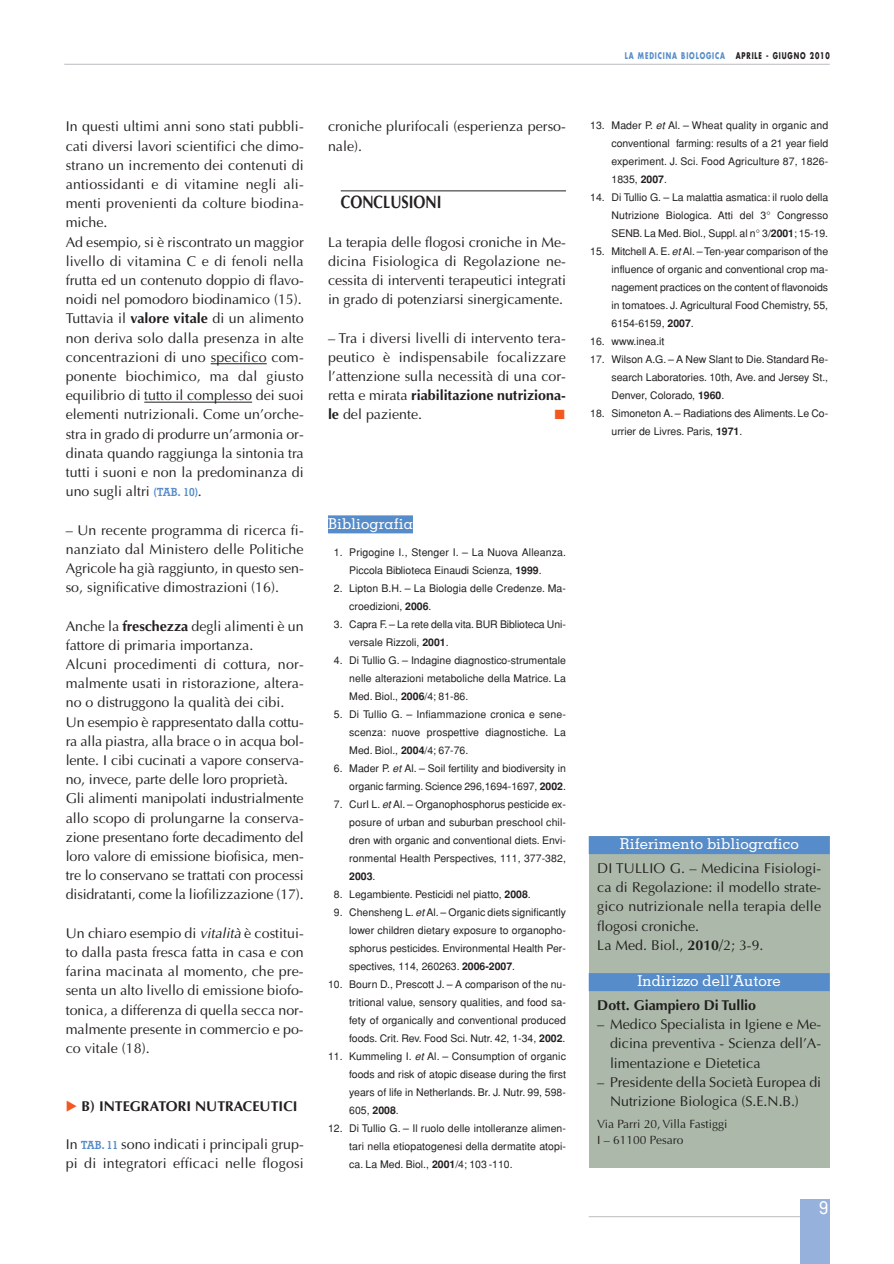
<style>
.page{position:relative;width:894px;height:1264px;background:#fff}
.page>*{position:absolute;margin:0;border:0;box-sizing:border-box;transform-origin:0 0}
.t1{font:700 18px "Optima";color:#231f20;scale:.8 1}
.t2{font:500 18px "Memphis";color:#fff}
.t3{font:500 15px "Memphis";color:#fff}
.t4{font:14.25px/19.2px "Optima";color:#231f20}
.t5{font:700 14.25px "Optima";color:#231f20}
.t6{font:12px/16.2px "Optima";color:#231f20}
.t7{font:10.5px/18px "Helvetica";color:#231f20;text-align:justify}
.t8{font:700 9px "Futura";letter-spacing:.135em;color:#568cc9;scale:.7 1}
.s1{font-weight:700}
.s2{font-family:"Memphis";font-weight:700;font-size:11.25px;color:#568cc9}
.s3{font-style:italic}
.s4{color:#231f20}
</style>
<div class="page">
<hr style="left:589px;top:1216px;width:219px;height:1px;background:#bcbdc0">
<div style="left:800px;top:1200px;width:30px;height:64px;background:#96b1dc"></div>
<hr style="left:64px;top:64px;width:766px;height:1px;background:#bcbdc0">
<hr style="left:211px;top:363px;width:56px;height:1px;background:#231f20">
<hr style="left:144px;top:402px;width:108px;height:1px;background:#231f20">
<hr style="left:341px;top:191px;width:225px;height:1px;background:#231f20">
<div style="left:328px;top:515px;width:85px;height:18px;background:#568cc9"></div>
<div style="left:589px;top:836px;width:241px;height:332px;background:#acb9aa"></div>
<div style="left:589px;top:836px;width:241px;height:18px;background:#568cc9"></div>
<div style="left:589px;top:973px;width:241px;height:18px;background:#568cc9"></div>
<p class="t4" style="left:66px;top:117px;width:239px">In questi ultimi anni sono stati pubbli&shy;cati diversi lavori scientifici che dimo&shy;strano un incremento dei contenuti di antiossidanti e di vitamine negli ali&shy;menti provenienti da colture biodina&shy;miche.<br>Ad esempio, si è riscontrato un maggior livello di vitamina C e di fenoli nella frutta ed un contenuto doppio di flavo&shy;noidi nel pomodoro biodinamico (15).<br>Tuttavia il <span class="s1">valore vitale</span> di un alimento non deriva solo dalla presenza in alte concentrazioni di uno specifico com&shy;ponente biochimico, ma dal giusto equilibrio di tutto il complesso dei suoi elementi nutrizionali. Come un’orche&shy;stra in grado di produrre un’armonia or&shy;dinata quando raggiunga la sintonia tra tutti i suoni e non la predominanza di uno sugli altri <span class="s2">(TAB. 10)</span>.</p>
<p class="t4" style="left:66px;top:520px;width:239px;text-align:justify">– Un recente programma di ricerca fi&shy;nanziato dal Ministero delle Politiche Agricole ha già raggiunto, in questo sen&shy;so, significative dimostrazioni (16).</p>
<p class="t4" style="left:66px;top:616px;width:239px">Anche la <span class="s1">freschezza</span> degli alimenti è un fattore di primaria importanza.<br>Alcuni procedimenti di cottura, nor&shy;malmente usati in ristorazione, altera&shy;no o distruggono la qualità dei cibi.<br>Un esempio è rappresentato dalla cottu&shy;ra alla piastra, alla brace o in acqua bol&shy;lente. I cibi cucinati a vapore conserva&shy;no, invece, parte delle loro proprietà.<br>Gli alimenti manipolati industrialmente allo scopo di prolungarne la conserva&shy;zione presentano forte decadimento del loro valore di emissione biofisica, men&shy;tre lo conservano se trattati con processi disidratanti, come la liofilizzazione (17).</p>
<p class="t4" style="left:66px;top:923px;width:239px;text-align:justify">Un chiaro esempio di <span class="s3">vitalità</span> è costitui&shy;to dalla pasta fresca fatta in casa e con farina macinata al momento, che pre&shy;senta un alto livello di emissione biofo&shy;tonica, a differenza di quella secca nor&shy;malmente presente in commercio e po&shy;co vitale (18).</p>
<p class="t5" style="left:82px;top:1097px;width:217px">B) INTEGRATORI NUTRACEUTICI</p>
<p class="t4" style="left:66px;top:1134px;width:239px">In <span class="s2">TAB. 11</span> sono indicati i principali grup&shy;pi di integratori efficaci nelle flogosi</p>
<p class="t4" style="left:328px;top:117px;width:239px">croniche plurifocali (esperienza perso&shy;nale).</p>
<p class="t1" style="left:341px;top:191px;width:127px">CONCLUSIONI</p>
<p class="t4" style="left:328px;top:232px;width:239px;text-align:justify">La terapia delle flogosi croniche in Me&shy;dicina Fisiologica di Regolazione ne&shy;cessita di interventi terapeutici integrati in grado di potenziarsi sinergicamente.</p>
<p class="t4" style="left:328px;top:328px;width:239px;text-align:justify">– Tra i diversi livelli di intervento tera&shy;peutico è indispensabile focalizzare l’attenzione sulla necessità di una cor&shy;retta e mirata <span class="s1">riabilitazione nutriziona&shy;le</span> del paziente.</p>
<p class="t3" style="left:328px;top:518px;width:86px">Bibliografia</p>
<p class="t7" style="left:349px;top:543px;width:218px;text-indent:-15px">1. Prigogine I., Stenger I. – La Nuova Alleanza.<br>Piccola Biblioteca Einaudi Scienza, <span class="s1">1999</span>.</p>
<p class="t7" style="left:349px;top:579px;width:218px;text-indent:-15px">2. Lipton B.H. – La Biologia delle Credenze. Ma&shy;croedizioni, <span class="s1">2006</span>.</p>
<p class="t7" style="left:349px;top:615px;width:218px;text-indent:-15px">3. Capra F. – La rete della vita. BUR Biblioteca Uni&shy;versale Rizzoli, <span class="s1">2001</span>.</p>
<p class="t7" style="left:349px;top:651px;width:218px;text-indent:-15px">4. Di Tullio G. – Indagine diagnostico-strumentale nelle alterazioni metaboliche della Matrice. La Med. Biol., <span class="s1">2006</span>/4; 81-86.</p>
<p class="t7" style="left:349px;top:705px;width:218px;text-indent:-15px">5. Di Tullio G. – Infiammazione cronica e sene&shy;scenza: nuove prospettive diagnostiche. La Med. Biol., <span class="s1">2004</span>/4; 67-76.</p>
<p class="t7" style="left:334px;top:759px;width:234px;text-align:right">6. Mader P. <span class="s3">et</span> Al. – Soil fertility and biodiversity in organic farming. Science 296,1694-1697, <span class="s1">2002</span>.</p>
<p class="t7" style="left:349px;top:795px;width:218px;text-indent:-15px">7. CurI L. <span class="s3">et</span> Al. – Organophosphorus pesticide ex&shy;posure of urban and suburban preschool chil&shy;dren with organic and conventional diets. Envi&shy;ronmental Health Perspectives, 111, 377-382, <span class="s1">2003</span>.</p>
<p class="t7" style="left:334px;top:885px;width:198px">8. Legambiente. Pesticidi nel piatto, <span class="s1">2008</span>.</p>
<p class="t7" style="left:349px;top:903px;width:218px;text-indent:-15px">9. Chensheng L. <span class="s3">et</span> Al. – Organic diets significantly lower children dietary exposure to organopho&shy;sphorus pesticides. Environmental Health Per&shy;spectives, 114, 260263. <span class="s1">2006-2007</span>.</p>
<p class="t7" style="left:349px;top:975px;width:218px;text-indent:-21px">10. Bourn D., Prescott J. – A comparison of the nu&shy;tritional value, sensory qualities, and food sa&shy;fety of organically and conventional produced foods. Crit. Rev. Food Sci. Nutr. 42, 1-34, <span class="s1">2002</span>.</p>
<p class="t7" style="left:349px;top:1047px;width:218px;text-indent:-21px">11. Kummeling I. <span class="s3">et</span> Al. – Consumption of organic foods and risk of atopic disease during the first years of life in Netherlands. Br. J. Nutr. 99, 598- 605, <span class="s1">2008</span>.</p>
<p class="t7" style="left:349px;top:1119px;width:218px;text-indent:-21px">12. Di Tullio G. – Il ruolo delle intolleranze alimen&shy;tari nella etiopatogenesi della dermatite atopi&shy;ca. La Med. Biol., <span class="s1">2001</span>/4; 103 -110.</p>
<p class="t8" style="left:625px;top:52px;width:294px">LA MEDICINA BIOLOGICA <span class="s4">APRILE - GIUGNO 2010</span></p>
<p class="t7" style="left:611px;top:116px;width:218px;text-indent:-21px">13. Mader P. <span class="s3">et</span> Al. – Wheat quality in organic and conventional farming: results of a 21 year field experiment. J. Sci. Food Agriculture 87, 1826- 1835, <span class="s1">2007</span>.</p>
<p class="t7" style="left:611px;top:188px;width:218px;text-indent:-21px">14. Di Tullio G. – La malattia asmatica: il ruolo della Nutrizione Biologica. Atti del 3° Congresso SENB. La Med. Biol., Suppl. al n° 3/<span class="s1">2001</span>; 15-19.</p>
<p class="t7" style="left:611px;top:242px;width:218px;text-indent:-21px">15. Mitchell A. E. <span class="s3">et</span> Al. – Ten-year comparison of the influence of organic and conventional crop ma&shy;nagement practices on the content of flavonoids in tomatoes. J. Agricultural Food Chemistry, 55, 6154-6159, <span class="s1">2007</span>.</p>
<p class="t7" style="left:590px;top:332px;width:76px">16. www.inea.it</p>
<p class="t7" style="left:611px;top:350px;width:218px;text-indent:-21px">17. Wilson A.G. – A New Slant to Die. Standard Re&shy;search Laboratories. 10th, Ave. and Jersey St., Denver, Colorado, <span class="s1">1960</span>.</p>
<p class="t7" style="left:611px;top:404px;width:218px;text-indent:-21px">18. Simoneton A. – Radiations des Aliments. Le Co&shy;urrier de Livres. Paris, <span class="s1">1971</span>.</p>
<p class="t3" style="left:620px;top:838px;width:181px">Riferimento bibliografico</p>
<p class="t4" style="left:597px;top:858px;width:225px">DI TULLIO G. – Medicina Fisiologi&shy;ca di Regolazione: il modello strate&shy;gico nutrizionale nella terapia delle flogosi croniche.<br>La Med. Biol., <span class="s1">2010</span>/2; 3-9.</p>
<p class="t3" style="left:638px;top:975px;width:145px">Indirizzo dell’Autore</p>
<p class="t5" style="left:597px;top:997px;width:160px">Dott. Giampiero Di Tullio</p>
<p class="t4" style="left:610px;top:1014px;width:213px;text-align:justify;text-indent:-13px">– Medico Specialista in Igiene e Me&shy;dicina preventiva - Scienza dell’A&shy;limentazione e Dietetica</p>
<p class="t4" style="left:610px;top:1072px;width:213px;text-indent:-13px">– Presidente della Società Europea di<br>Nutrizione Biologica (S.E.N.B.)</p>
<p class="t6" style="left:597px;top:1116px;width:132px">Via Parri 20, Villa Fastiggi<br>I – 61100 Pesaro</p>
<p class="t2" style="left:819px;top:1201px;width:10px">9</p>
</div>
